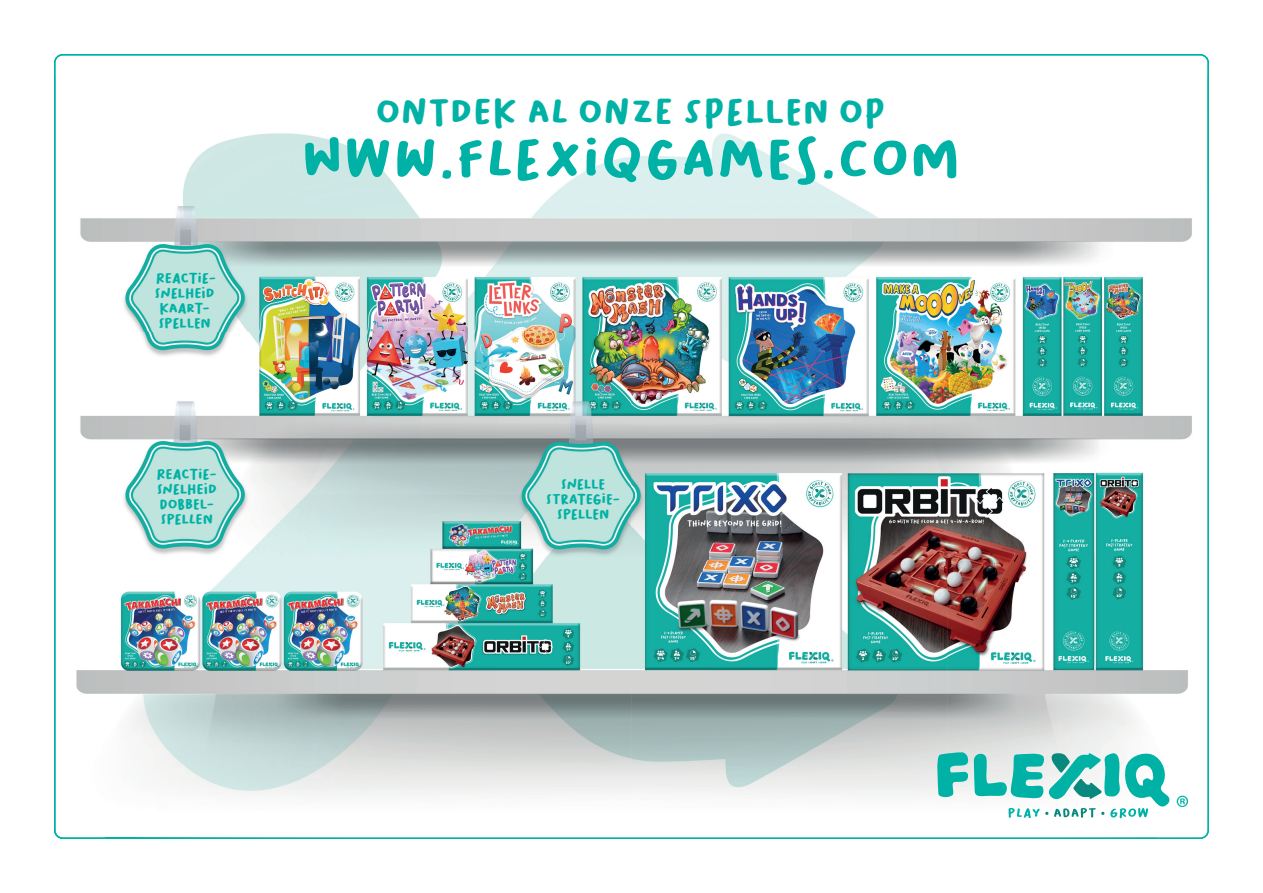
<style>
.page{position:relative;width:1263px;height:893px;background:#fff}
.page>*{position:absolute;margin:0;border:0;box-sizing:border-box;transform-origin:0 0}
.t1{font:54.75px "Bakso Sapi";color:#00b2a5}
.t2{font:36px "Bakso Sapi";color:#00b2a5}
.t3{font:14.1px/14.9px "Bakso Sapi";letter-spacing:-.04em;color:#00b2a5;text-align:center}
</style>
<div class="page">
<img style="left:107px;top:133px;width:1049px;height:686px">
<img style="left:56px;top:218px;width:51px;height:619px">
<img style="left:1156px;top:218px;width:51px;height:619px">
<svg style="left:1177px;top:796px;width:11px;height:11px"></svg>
<svg style="left:935px;top:745px;width:236px;height:73px"></svg>
<p class="t3" style="left:155px;top:271px;width:63px">REACTIE-<br>SNELHEID<br>KAART-<br>SPELLEN</p>
<p class="t3" style="left:157px;top:467px;width:62px;text-align:left">REACTIE-<br>SNELHEID<br>DOBBEL-<br>SPELLEN</p>
<h2 class="t2" style="left:375px;top:91px;width:512px">ONTDEK AL ONZE SPELLEN OP</h2>
<h1 class="t1" style="left:301px;top:127px;width:661px">WWW.FLEXIQGAMES.COM</h1>
<p class="t3" style="left:546px;top:477px;width:76px">SNELLE<br>STRATEGIE-<br>SPELLEN</p>
</div>
